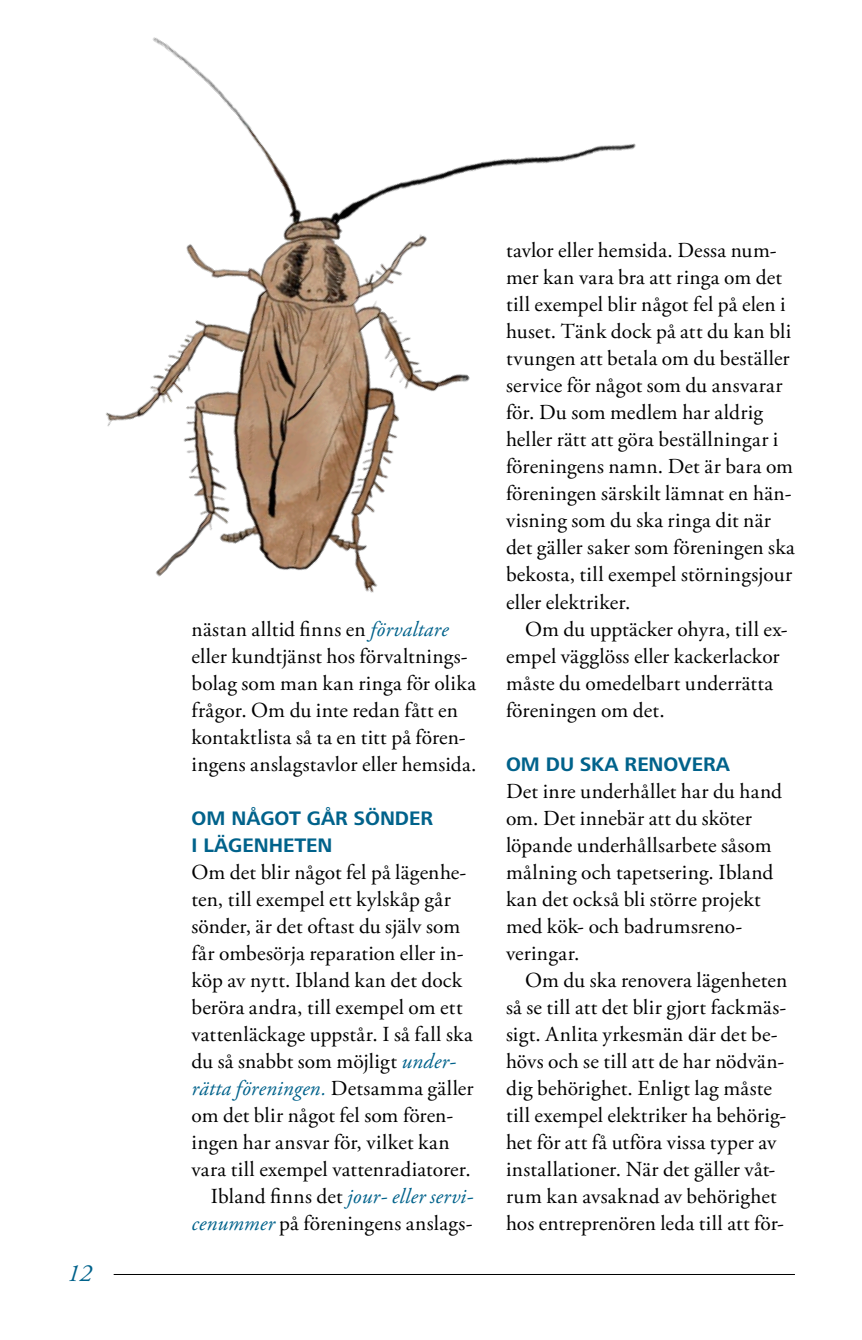
<style>
.page{position:relative;width:862px;height:1340px;background:#fff}
.page>*{position:absolute;margin:0;border:0;box-sizing:border-box;transform-origin:0 0}
.t1{font:italic 24.75px "Adobe Garamond Pro";color:#00628b}
._1__Bröd{font:21.38px/27px "Adobe Garamond Pro";letter-spacing:.01em;color:#000}
._1__Bröd_ui{font:21.38px/27px "Adobe Garamond Pro";letter-spacing:.01em;color:#000}
._4__Mellanrubbe{font:700 20.25px "Frutiger Next LT";color:#00628b}
.s1{font-style:italic;color:#00628b}
</style>
<div class="page">
<hr style="left:114px;top:1274px;width:680px;height:1px;background:#000">
<img style="left:106px;top:37px;width:530px;height:556px">
<p class="t1" style="left:67px;top:1258px;width:26px">12</p>
<p class="_1__Bröd_ui" style="left:191px;top:616px;width:258px">nästan alltid finns en <span class="s1">förvaltare</span></p>
<p class="_1__Bröd_ui" style="left:191px;top:643px;width:286px">eller kundtjänst hos förvaltnings&shy;bolag som man kan ringa för olika frågor. Om du inte redan fått en kontaktlista så ta en titt på fören&shy;ingens anslagstavlor eller hemsida.</p>
<p class="_4__Mellanrubbe" style="left:191px;top:806px;width:243px">OM NÅGOT GÅR SÖNDER</p>
<p class="_4__Mellanrubbe" style="left:191px;top:833px;width:142px">I LÄGENHETEN</p>
<p class="_1__Bröd_ui" style="left:191px;top:859px;width:283px">Om det blir något fel på lägenhe&shy;ten, till exempel ett kylskåp går sönder, är det oftast du själv som får ombesörja reparation eller in&shy;köp av nytt. Ibland kan det dock beröra andra, till exempel om ett vattenläckage uppstår. I så fall ska du så snabbt som möjligt <span class="s1">under&shy;rätta föreningen.</span> Detsamma gäller om det blir något fel som fören&shy;ingen har ansvar för, vilket kan vara till exempel vattenradiatorer.</p>
<p class="_1__Bröd" style="left:191px;top:1183px;width:283px;text-align:right">Ibland finns det <span class="s1">jour- eller servi&shy;cenummer</span> på föreningens anslags-</p>
<p class="_1__Bröd" style="left:505px;top:238px;width:290px">tavlor eller hemsida. Dessa num&shy;mer kan vara bra att ringa om det till exempel blir något fel på elen i huset. Tänk dock på att du kan bli tvungen att betala om du beställer service för något som du ansvarar för. Du som medlem har aldrig heller rätt att göra beställningar i föreningens namn. Det är bara om föreningen särskilt lämnat en hän&shy;visning som du ska ringa dit när det gäller saker som föreningen ska bekosta, till exempel störningsjour eller elektriker.</p>
<p class="_1__Bröd" style="left:505px;top:616px;width:283px;text-indent:19px">Om du upptäcker ohyra, till ex&shy;empel vägglöss eller kackerlackor måste du omedelbart underrätta föreningen om det.</p>
<p class="_4__Mellanrubbe" style="left:505px;top:752px;width:225px">OM DU SKA RENOVERA</p>
<p class="_1__Bröd_ui" style="left:505px;top:778px;width:277px">Det inre underhållet har du hand om. Det innebär att du sköter löpande underhållsarbete såsom målning och tapetsering. Ibland kan det också bli större projekt med kök- och badrumsreno&shy;veringar.</p>
<p class="_1__Bröd" style="left:505px;top:967px;width:282px;text-indent:19px">Om du ska renovera lägenheten så se till att det blir gjort fackmäs&shy;sigt. Anlita yrkesmän där det be&shy;hövs och se till att de har nödvän&shy;dig behörighet. Enligt lag måste till exempel elektriker ha behörig&shy;het för att få utföra vissa typer av installationer. När det gäller våt&shy;rum kan avsaknad av behörighet hos entreprenören leda till att för-</p>
</div>
